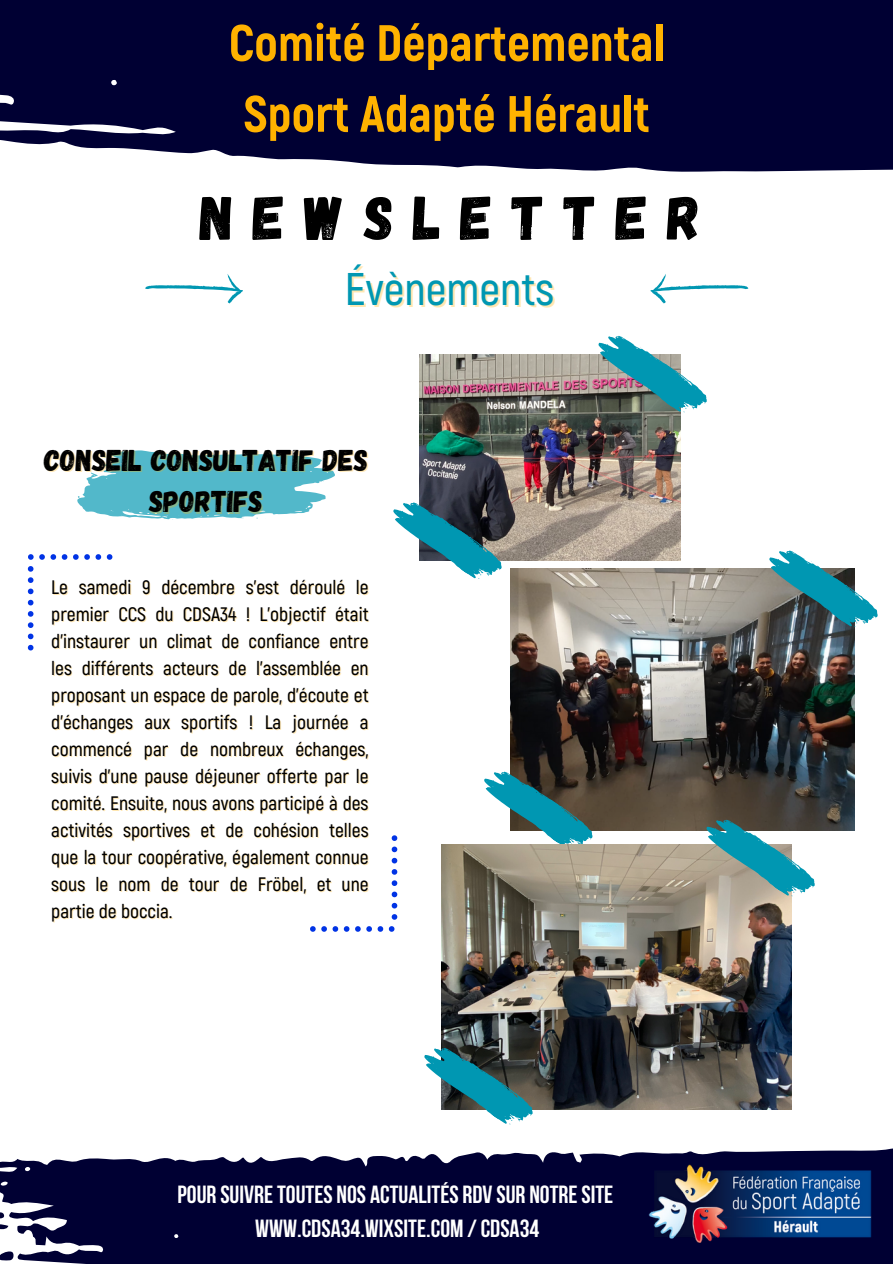
<style>
.page{position:relative;width:893px;height:1264px;background:#fff}
.page>*{position:absolute;margin:0;border:0;box-sizing:border-box;transform-origin:0 0}
.t1{font:62.25px "Gagalin";letter-spacing:.31em;color:#000}
.t2{font:800 50.85px/70.8px "Akrobat";color:#ffb200}
.t3{font:600 45.75px "Akrobat";color:#0097b2}
.t4{font:30px "Gagalin";color:#000}
.t5{font:700 24.75px/33.8px "Bebas Neue";color:#fff;text-align:center}
.t6{font:600 19.5px/27px "Akrobat";color:#000;text-align:justify}
</style>
<div class="page">
<svg style="left:0;top:1148px;width:892px;height:115px;background:#1e1e4b"></svg>
<img style="left:646px;top:1162px;width:227px;height:82px">
<svg style="left:145px;top:274px;width:98px;height:29px"></svg>
<svg style="left:650px;top:274px;width:98px;height:29px"></svg>
<svg style="left:0;top:0;width:892px;height:172px;background:#101040"></svg>
<img style="left:419px;top:354px;width:261px;height:206px">
<img style="left:510px;top:569px;width:344px;height:261px">
<svg style="left:77px;top:450px;width:258px;height:70px"></svg>
<svg style="left:310px;top:926px;width:84px;height:5px"></svg>
<svg style="left:391px;top:835px;width:6px;height:84px"></svg>
<svg style="left:28px;top:554px;width:84px;height:6px"></svg>
<svg style="left:28px;top:566px;width:5px;height:84px"></svg>
<svg style="left:484px;top:761px;width:113px;height:83px"></svg>
<svg style="left:763px;top:550px;width:115px;height:86px"></svg>
<img style="left:442px;top:844px;width:349px;height:265px">
<svg style="left:424px;top:1037px;width:113px;height:88px"></svg>
<svg style="left:592px;top:335px;width:115px;height:86px"></svg>
<svg style="left:393px;top:492px;width:113px;height:87px"></svg>
<svg style="left:700px;top:809px;width:119px;height:96px"></svg>
<h2 class="t2" style="left:229px;top:5px;width:437px">Comité Départemental<br>Sport Adapté Hérault</h2>
<p class="t1" style="left:200px;top:177px;width:503px">NEWSLETTER</p>
<p class="t3" style="left:345px;top:260px;width:211px">Évènements</p>
<h4 class="t4" style="left:44px;top:440px;width:325px">CONSEIL CONSULTATIF DES</h4>
<p class="t4" style="left:149px;top:482px;width:115px">SPORTIFS</p>
<p class="t6" style="left:51px;top:572px;width:319px">Le samedi 9 décembre s’est déroulé le</p>
<p class="t6" style="left:51px;top:599px;width:319px">premier CCS du CDSA34 ! L’objectif était</p>
<p class="t6" style="left:51px;top:626px;width:319px">d’instaurer un climat de confiance entre</p>
<p class="t6" style="left:51px;top:653px;width:319px">les différents acteurs de l’assemblée en</p>
<p class="t6" style="left:51px;top:680px;width:319px">proposant un espace de parole, d’écoute et</p>
<p class="t6" style="left:51px;top:707px;width:319px">d’échanges aux sportifs ! La journée a</p>
<p class="t6" style="left:51px;top:734px;width:319px">commencé par de nombreux échanges,</p>
<p class="t6" style="left:51px;top:761px;width:319px">suivis d'une pause déjeuner offerte par le</p>
<h5 class="t6" style="left:51px;top:788px;width:319px">comité. Ensuite, nous avons participé à des</h5>
<p class="t6" style="left:51px;top:815px;width:319px">activités sportives et de cohésion telles que la tour coopérative, également connue sous le nom de tour de Fröbel, et une partie de boccia.</p>
<h3 class="t5" style="left:177px;top:1179px;width:437px">POUR SUIVRE TOUTES NOS ACTUALITÉS RDV SUR NOTRE SITE<br>WWW.CDSA34.WIXSITE.COM / CDSA34</h3>
</div>
